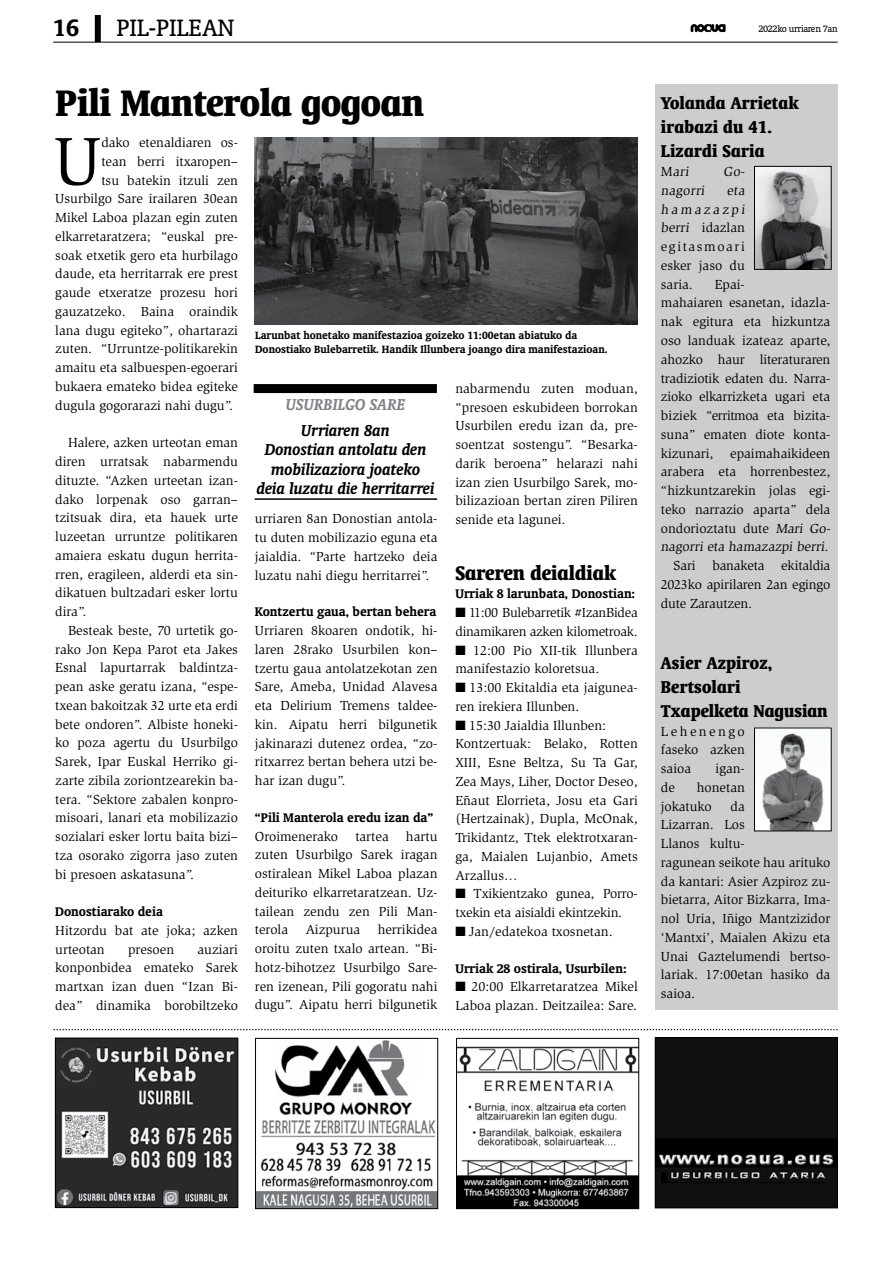
<style>
.page{position:relative;width:893px;height:1263px;background:#fff}
.page>*{position:absolute;margin:0;border:0;box-sizing:border-box;transform-origin:0 0}
.t1{font:69.45px "Slimbach";color:#000}
.t2{font:700 condensed 42px "Oranda BT";letter-spacing:-.01em;color:#000}
.t3{font:27px "Oranda BT";color:#000}
.t4{font:700 27px "Oranda BT";color:#000}
.t5{font:700 condensed 22.5px "Oranda BT";color:#000}
.t6{font:700 condensed 19.5px/24px "Oranda BT";letter-spacing:.01em;color:#000}
.t7{font:italic 700 18px/19.5px "Oranda BT";color:#000;text-align:center}
.t8{font:italic 700 18px "Oranda BT";color:#828487}
.t9{font:700 14.25px "Oranda BT";color:#000}
.t10{font:13.5px/18.8px "Slimbach";color:#000;text-align:justify}
.t11{font:13.5px/18.8px "Slimbach";letter-spacing:-.02em;color:#000}
.t12{font:700 12px/14.4px "Oranda BT";color:#000}
.t13{font:10.5px "Oranda BT";letter-spacing:-.03em;color:#000}
</style>
<div class="page">
<svg style="left:691px;top:24px;width:35px;height:8px"></svg>
<hr style="left:53px;top:42px;width:785px;height:1px;background:#000">
<div style="left:95px;top:15px;width:6px;height:27px;background:#000"></div>
<div style="left:254px;top:384px;width:183px;height:9px;background:#000"></div>
<hr style="left:255px;top:498px;width:182px;height:2px;background:#000">
<img style="left:255px;top:137px;width:383px;height:187px">
<div style="left:655px;top:85px;width:183px;height:925px;background:#cdcdcd"></div>
<svg style="left:54px;top:1029px;width:784px;height:1px"></svg>
<img style="left:657px;top:1039px;width:178px;height:167px">
<div style="left:655px;top:1037px;width:182px;height:171px;border:1px solid #000"></div>
<img style="left:57px;top:1040px;width:179px;height:166px">
<div style="left:55px;top:1038px;width:183px;height:170px;border:1px solid #000"></div>
<img style="left:458px;top:1046px;width:179px;height:161px">
<div style="left:456px;top:1038px;width:183px;height:171px;border:1px solid #000"></div>
<img style="left:257px;top:1040px;width:179px;height:167px">
<div style="left:255px;top:1038px;width:183px;height:171px;border:1px solid #000"></div>
<img style="left:756px;top:168px;width:73px;height:99px">
<div style="left:754px;top:166px;width:77px;height:103px;border:1px solid #000"></div>
<img style="left:756px;top:730px;width:73px;height:99px">
<div style="left:754px;top:728px;width:77px;height:103px;border:1px solid #000"></div>
<h3 class="t4" style="left:53px;top:12px;width:28px">16</h3>
<h3 class="t3" style="left:117px;top:12px;width:119px">PIL-PILEAN</h3>
<p class="t13" style="left:758px;top:23px;width:81px">2022ko urriaren 7an</p>
<h2 class="t2" style="left:56px;top:78px;width:370px">Pili Manterola gogoan</h2>
<h1 class="t1" style="left:54px;top:122px;width:49px">U</h1>
<p class="t10" style="left:101px;top:133px;width:138px">dako etenaldiaren os-</p>
<p class="t10" style="left:101px;top:152px;width:138px">tean berri itxaropen–</p>
<p class="t10" style="left:101px;top:171px;width:138px">tsu batekin itzuli zen</p>
<p class="t10" style="left:55px;top:190px;width:184px">Usurbilgo Sare irailaren 30ean</p>
<p class="t10" style="left:55px;top:208px;width:184px">Mikel Laboa plazan egin zuten</p>
<p class="t10" style="left:55px;top:227px;width:184px">elkarretaratzera; “euskal pre-</p>
<p class="t10" style="left:55px;top:246px;width:184px">soak etxetik gero eta hurbilago</p>
<p class="t10" style="left:55px;top:265px;width:184px">daude, eta herritarrak ere prest</p>
<p class="t10" style="left:55px;top:283px;width:184px">gaude etxeratze prozesu hori</p>
<p class="t10" style="left:55px;top:302px;width:184px">gauzatzeko. Baina oraindik</p>
<p class="t10" style="left:55px;top:321px;width:184px">lana dugu egiteko”, ohartarazi</p>
<p class="t10" style="left:55px;top:340px;width:184px">zuten. “Urruntze-politikarekin</p>
<p class="t10" style="left:55px;top:358px;width:184px">amaitu eta salbuespen-egoerari</p>
<p class="t10" style="left:55px;top:377px;width:184px">bukaera emateko bidea egiteke</p>
<p class="t10" style="left:55px;top:396px;width:179px">dugula gogorarazi nahi dugu”.</p>
<p class="t10" style="left:55px;top:433px;width:184px;text-indent:13px">Halere, azken urteotan eman diren urratsak nabarmendu dituzte. “Azken urteetan izan&shy;dako lorpenak oso garran– tzitsuak dira, eta hauek urte luzeetan urruntze politikaren amaiera eskatu dugun herrita&shy;rren, eragileen, alderdi eta sin&shy;dikatuen bultzadari esker lortu dira”.</p>
<p class="t10" style="left:55px;top:621px;width:184px;text-indent:13px">Besteak beste, 70 urtetik go&shy;rako Jon Kepa Parot eta Jakes Esnal lapurtarrak baldintza&shy;pean aske geratu izana, “espe&shy;txean bakoitzak 32 urte eta erdi bete ondoren”. Albiste honeki&shy;ko poza agertu du Usurbilgo Sarek, Ipar Euskal Herriko gi&shy;zarte zibila zoriontzearekin ba&shy;tera. “Sektore zabalen konpro&shy;misoari, lanari eta mobilizazio sozialari esker lortu baita bizi– tza osorako zigorra jaso zuten bi presoen askatasuna”.</p>
<p class="t9" style="left:55px;top:903px;width:109px">Donostiarako deia</p>
<p class="t10" style="left:55px;top:921px;width:184px">Hitzordu bat ate joka; azken urteotan</p>
<p class="t12" style="left:255px;top:328px;width:354px">Larunbat honetako manifestazioa goizeko 11:00etan abiatuko da<br>Donostiako Bulebarretik. Handik Illunbera joango dira manifestazioan.</p>
<p class="t10" style="left:455px;top:379px;width:184px">nabarmendu zuten moduan, “presoen eskubideen borrokan Usurbilen eredu izan da, pre&shy;soentzat sostengu”. “Besarka&shy;darik beroena” helarazi nahi izan zien Usurbilgo Sarek, mo&shy;bilizazioan bertan ziren Piliren senide eta lagunei.</p>
<h3 class="t5" style="left:455px;top:560px;width:162px">Sareren deialdiak</h3>
<p class="t9" style="left:455px;top:585px;width:181px">Urriak 8 larunbata, Donostian:</p>
<p class="t11" style="left:455px;top:603px;width:184px">■ 11:00 Bulebarretik #IzanBidea dinamikaren azken kilometroak.</p>
<p class="t10" style="left:455px;top:641px;width:184px">■ 12:00 Pio XII-tik Illunbera manifestazio koloretsua.</p>
<p class="t10" style="left:455px;top:678px;width:184px">■ 13:00 Ekitaldia eta jaigunea&shy;ren irekiera Illunben.</p>
<p class="t10" style="left:455px;top:716px;width:184px;text-align:left">■ 15:30 Jaialdia Illunben:<br>Kontzertuak: Belako, Rotten<br>XIII, Esne Beltza, Su Ta Gar,<br>Zea Mays, Liher, Doctor Deseo,<br>Eñaut Elorrieta, Josu eta Gari (Hertzainak), Dupla, McOnak,<br>Trikidantz, Ttek elektrotxaran&shy;ga, Maialen Lujanbio, Amets<br>Arzallus…</p>
<p class="t10" style="left:455px;top:884px;width:184px">■ Txikientzako gunea, Porro&shy;txekin eta aisialdi ekintzekin.</p>
<p class="t10" style="left:455px;top:922px;width:159px">■ Jan/edatekoa txosnetan.</p>
<p class="t9" style="left:455px;top:960px;width:173px">Urriak 28 ostirala, Usurbilen:</p>
<p class="t10" style="left:455px;top:977px;width:184px">■ 20:00 Elkarretaratzea Mikel<br>Laboa plazan. Deitzailea: Sare.</p>
<h3 class="t8" style="left:286px;top:394px;width:121px">USURBILGO SARE</h3>
<h3 class="t7" style="left:257px;top:420px;width:179px">Urriaren 8an<br>Donostian antolatu den mobilizaziora joateko deia luzatu die herritarrei</h3>
<p class="t10" style="left:255px;top:510px;width:184px">urriaren 8an Donostian antola&shy;tu duten mobilizazio eguna eta jaialdia. “Parte hartzeko deia luzatu nahi diegu herritarrei”.</p>
<p class="t9" style="left:255px;top:603px;width:183px">Kontzertu gaua, bertan behera</p>
<p class="t10" style="left:255px;top:621px;width:184px">Urriaren 8koaren ondotik, hi&shy;laren 28rako Usurbilen kon– tzertu gaua antolatzekotan zen Sare, Ameba, Unidad Alavesa eta Delirium Tremens taldee&shy;kin. Aipatu herri bilgunetik jakinarazi dutenez ordea, “zo&shy;ritxarrez bertan behera utzi be&shy;har izan dugu”.</p>
<p class="t9" style="left:255px;top:809px;width:180px">“Pili Manterola eredu izan da”</p>
<p class="t10" style="left:255px;top:827px;width:85px">Oroimenerako</p>
<p class="t10" style="left:355px;top:827px;width:35px">tartea</p>
<p class="t10" style="left:255px;top:827px;width:184px;text-indent:151px">hartu zuten Usurbilgo Sarek iragan ostiralean Mikel Laboa plazan deituriko elkarretaratzean. Uz&shy;tailean zendu zen Pili Man&shy;terola</p>
<p class="t10" style="left:255px;top:921px;width:184px;text-indent:123px">herrikidea oroitu zuten txalo artean. “Bi&shy;hotz-bihotzez Usurbilgo Sare&shy;ren izenean, Pili gogoratu nahi dugu”. Aipatu herri bilgunetik</p>
<p class="t10" style="left:306px;top:921px;width:56px">Aizpurua</p>
<p class="t10" style="left:55px;top:940px;width:184px;text-indent:142px">auziari konponbidea emateko Sarek martxan izan duen “Izan Bi&shy;dea” dinamika borobiltzeko</p>
<p class="t10" style="left:128px;top:940px;width:47px">presoen</p>
<h3 class="t6" style="left:661px;top:91px;width:140px">Yolanda Arrietak irabazi du 41.<br>Lizardi Saria</h3>
<p class="t10" style="left:661px;top:162px;width:31px">Mari</p>
<p class="t10" style="left:724px;top:162px;width:24px">Go-</p>
<p class="t10" style="left:661px;top:181px;width:47px">nagorri</p>
<p class="t10" style="left:661px;top:181px;width:87px;text-align:left;text-indent:66px">eta hamazazpi berri idazlan egitasmoari esker jaso du saria.</p>
<p class="t10" style="left:715px;top:275px;width:31px">Epai-</p>
<p class="t10" style="left:661px;top:294px;width:171px">mahaiaren esanetan, idazla-</p>
<p class="t10" style="left:661px;top:312px;width:171px">nak egitura eta hizkuntza</p>
<p class="t10" style="left:661px;top:331px;width:171px">oso landuak izateaz aparte,</p>
<p class="t10" style="left:661px;top:350px;width:171px">ahozko haur literaturaren</p>
<p class="t10" style="left:661px;top:369px;width:171px">tradiziotik edaten du. Narra-</p>
<p class="t10" style="left:661px;top:387px;width:171px">zioko elkarrizketa ugari eta</p>
<p class="t10" style="left:661px;top:406px;width:171px">biziek “erritmoa eta bizita-</p>
<p class="t10" style="left:661px;top:425px;width:171px">suna” ematen diote konta-</p>
<p class="t10" style="left:661px;top:444px;width:171px">kizunari, epaimahaikideen</p>
<p class="t10" style="left:661px;top:462px;width:171px">arabera eta horrenbestez,</p>
<p class="t10" style="left:661px;top:481px;width:171px">“hizkuntzarekin jolas egi-</p>
<p class="t10" style="left:661px;top:500px;width:171px">teko narrazio aparta” dela</p>
<p class="t10" style="left:661px;top:519px;width:173px">ondorioztatu dute Mari Go-</p>
<p class="t10" style="left:661px;top:537px;width:171px">nagorri eta hamazazpi berri.</p>
<p class="t10" style="left:674px;top:556px;width:158px">Sari banaketa ekitaldia</p>
<p class="t10" style="left:661px;top:575px;width:171px">2023ko apirilaren 2an egingo</p>
<p class="t10" style="left:661px;top:594px;width:93px">dute Zarautzen.</p>
<h3 class="t6" style="left:661px;top:650px;width:168px">Asier Azpiroz,<br>Bertsolari<br>Txapelketa Nagusian</h3>
<p class="t10" style="left:661px;top:722px;width:85px">Lehenengo faseko azken saioa</p>
<p class="t10" style="left:716px;top:759px;width:31px">igan-</p>
<p class="t10" style="left:661px;top:778px;width:85px;text-indent:36px">honetan jokatuko</p>
<p class="t10" style="left:661px;top:778px;width:15px">de</p>
<p class="t10" style="left:661px;top:797px;width:171px;text-align:left;text-indent:70px">da<br>Lizarran. Los<br>Llanos kultu-<br>ragunean seikote hau arituko da kantari: Asier Azpiroz zu&shy;bietarra, Aitor Bizkarra, Ima&shy;nol Uria, Iñigo Mantzizidor ‘Mantxi’, Maialen Akizu eta<br>Unai Gaztelumendi bertso&shy;lariak. 17:00etan hasiko da saioa.</p>
</div>
